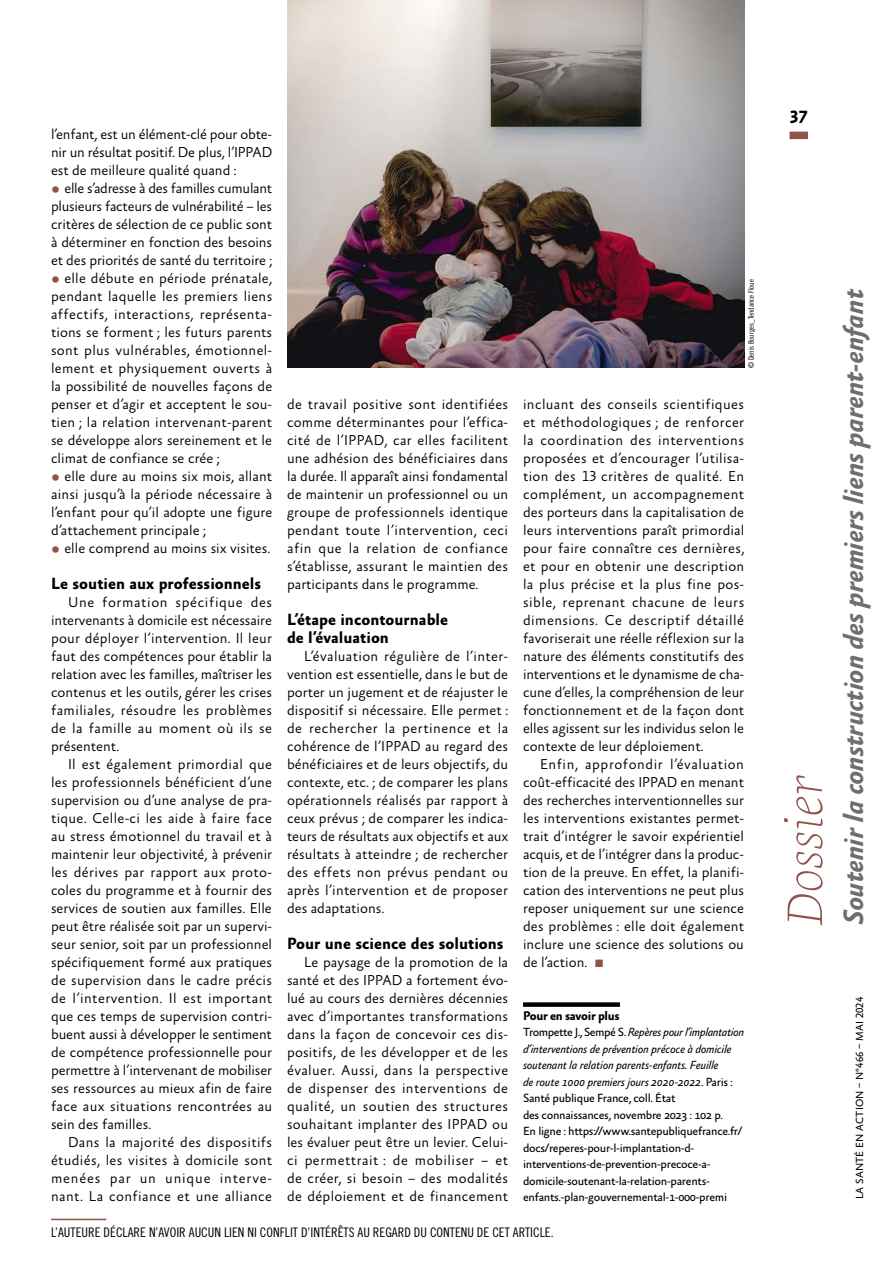
<style>
.page{position:relative;width:893px;height:1263px;background:#fff}
.page>*{position:absolute;margin:0;border:0;box-sizing:border-box;transform-origin:0 0}
.t1{font:italic 100 50.85px "Geneo Pro";letter-spacing:.01em;color:#91524b}
.t2{font:italic 700 28.5px "Absara Sans OT";letter-spacing:-.02em;color:#6e6e6e}
.t3{font:700 18px "Absara Sans OT";color:#000}
.INTER{font:700 16.5px/18px "Absara Sans OT";color:#000}
.TXT_BODY{font:300 14.55px/18px "Absara Sans OT";color:#000;text-align:justify}
.Note_du_bas{font:13.2px "Trade Gothic LT Std Cn 18";color:#000}
.TITRE{font:700 12.75px "Absara Sans OT";letter-spacing:-.025em;color:#000}
.TXT{font:12px/16.5px "Absara Sans OT";letter-spacing:-.025em;color:#000}
.t4{font:10.5px "Absara Sans OT";letter-spacing:.01em;color:#000}
.Credit_Photo{font:7.5px "Trade Gothic LT Std Cn 18";color:#000}
.s1{font-family:"Trade Gothic LT Std Cn 18";font-weight:400;font-size:18px;color:#91524b}
.s2{color:#91524b}
.s3{font-style:italic}
</style>
<div class="page">
<div style="left:523px;top:1002px;width:97px;height:5px;background:#000"></div>
<hr style="left:51px;top:1219px;width:55px;height:1px;background:#91524b">
<img style="left:287px;top:0;width:457px;height:368px">
<div style="left:790px;top:132px;width:18px;height:7px;background:#91524b"></div>
<p class="TXT_BODY" style="left:51px;top:126px;width:223px">l’enfant, est un élément-clé pour obte&shy;nir un résultat positif. De plus, l’IPPAD est de meilleure qualité quand :</p>
<p class="TXT_BODY" style="left:51px;top:180px;width:223px"><span class="s1">•</span> elle s’adresse à des familles cumulant plusieurs facteurs de vulnérabilité – les critères de sélection de ce public sont à déterminer en fonction des besoins et des priorités de santé du territoire ;</p>
<p class="TXT_BODY" style="left:51px;top:270px;width:223px"><span class="s1">•</span> elle débute en période prénatale, pendant laquelle les premiers liens affectifs, interactions, représenta&shy;tions se forment ; les futurs parents sont plus vulnérables, émotionnel&shy;lement et physiquement ouverts à la possibilité de nouvelles façons de penser et d’agir et acceptent le sou&shy;tien ; la relation intervenant-parent se développe alors sereinement et le climat de confiance se crée ;</p>
<p class="TXT_BODY" style="left:51px;top:468px;width:223px"><span class="s1">•</span> elle dure au moins six mois, allant ainsi jusqu’à la période nécessaire à l’enfant pour qu’il adopte une figure d’attachement principale ;</p>
<p class="TXT_BODY" style="left:51px;top:540px;width:221px"><span class="s1">•</span> elle comprend au moins six visites.</p>
<p class="INTER" style="left:51px;top:575px;width:212px">Le soutien aux professionnels</p>
<p class="TXT_BODY" style="left:51px;top:594px;width:223px;text-indent:17px">Une formation spécifique des intervenants à domicile est nécessaire pour déployer l’intervention. Il leur faut des compétences pour établir la relation avec les familles, maîtriser les contenus et les outils, gérer les crises familiales, résoudre les problèmes de la famille au moment où ils se présentent.</p>
<p class="TXT_BODY" style="left:51px;top:756px;width:223px;text-indent:17px">Il est également primordial que les professionnels bénéficient d’une supervision ou d’une analyse de pra&shy;tique. Celle-ci les aide à faire face au stress émotionnel du travail et à maintenir leur objectivité, à prévenir les dérives par rapport aux proto&shy;coles du programme et à fournir des services de soutien aux familles. Elle peut être réalisée soit par un supervi&shy;seur senior, soit par un professionnel spécifiquement formé aux pratiques de supervision dans le cadre précis de l’intervention. Il est important que ces temps de supervision contri&shy;buent aussi à développer le sentiment de compétence professionnelle pour permettre à l’intervenant de mobiliser ses ressources au mieux afin de faire face aux situations rencontrées au sein des familles.</p>
<p class="TXT_BODY" style="left:51px;top:1134px;width:223px;text-indent:17px">Dans la majorité des dispositifs étudiés, les visites à domicile sont menées par un unique interve&shy;nant. La confiance et une alliance</p>
<p class="Credit_Photo" style="left:747px;top:368px;width:90px;rotate:-90deg">© Denis Bourges_Tendance Floue</p>
<p class="TXT_BODY" style="left:287px;top:396px;width:223px">de travail positive sont identifiées comme déterminantes pour l’effica&shy;cité de l’IPPAD, car elles facilitent une adhésion des bénéficiaires dans la durée. Il apparaît ainsi fondamental de maintenir un professionnel ou un groupe de professionnels identique pendant toute l’intervention, ceci afin que la relation de confiance s’établisse, assurant le maintien des participants dans le programme.</p>
<p class="INTER" style="left:287px;top:611px;width:163px">L’étape incontournable de l’évaluation</p>
<p class="TXT_BODY" style="left:287px;top:648px;width:223px;text-indent:17px">L’évaluation régulière de l’inter&shy;vention est essentielle, dans le but de porter un jugement et de réajuster le dispositif si nécessaire. Elle permet : de rechercher la pertinence et la cohérence de l’IPPAD au regard des bénéficiaires et de leurs objectifs, du contexte, etc. ; de comparer les plans opérationnels réalisés par rapport à ceux prévus ; de comparer les indica&shy;teurs de résultats aux objectifs et aux résultats à atteindre ; de rechercher des effets non prévus pendant ou après l’intervention et de proposer des adaptations.</p>
<p class="INTER" style="left:287px;top:935px;width:218px">Pour une science des solutions</p>
<p class="TXT_BODY" style="left:287px;top:954px;width:223px;text-indent:17px">Le paysage de la promotion de la santé et des IPPAD a fortement évo&shy;lué au cours des dernières décennies avec d’importantes transformations dans la façon de concevoir ces dis&shy;positifs, de les développer et de les évaluer. Aussi, dans la perspective de dispenser des interventions de qualité, un soutien des structures souhaitant implanter des IPPAD ou les évaluer peut être un levier. Celui&shy;ci permettrait : de mobiliser – et de créer, si besoin – des modalités de déploiement et de financement</p>
<p class="TXT_BODY" style="left:523px;top:396px;width:223px">incluant des conseils scientifiques et méthodologiques ; de renforcer la coordination des interventions proposées et d’encourager l’utilisa&shy;tion des 13 critères de qualité. En complément, un accompagnement des porteurs dans la capitalisation de leurs interventions paraît primordial pour faire connaître ces dernières, et pour en obtenir une description la plus précise et la plus fine pos&shy;sible, reprenant chacune de leurs dimensions. Ce descriptif détaillé favoriserait une réelle réflexion sur la nature des éléments constitutifs des interventions et le dynamisme de cha&shy;cune d’elles, la compréhension de leur fonctionnement et de la façon dont elles agissent sur les individus selon le contexte de leur déploiement.</p>
<p class="TXT_BODY" style="left:523px;top:756px;width:223px;text-indent:17px">Enfin, approfondir l’évaluation coût-efficacité des IPPAD en menant des recherches interventionnelles sur les interventions existantes permet&shy;trait d’intégrer le savoir expérientiel acquis, et de l’intégrer dans la produc&shy;tion de la preuve. En effet, la planifi&shy;cation des interventions ne peut plus reposer uniquement sur une science des problèmes : elle doit également inclure une science des solutions ou de l’action. <span class="s2">■</span></p>
<p class="TITRE" style="left:523px;top:1008px;width:98px">Pour en savoir plus</p>
<p class="TXT" style="left:523px;top:1024px;width:223px">Trompette J., Sempé S. <span class="s3">Repères pour l’implantation d’interventions de prévention précoce à domicile soutenant la relation parents-enfants. Feuille<br>de route 1000 premiers jours 2020-2022</span>. Paris :<br>Santé publique France, coll. État<br>des connaissances, novembre 2023 : 102 p.<br>En ligne : https://www.santepubliquefrance.fr/ docs/reperes-pour-l-implantation-d&shy;interventions-de-prevention-precoce-a&shy;domicile-soutenant-la-relation-parents&shy;enfants.-plan-gouvernemental-1-000-premi</p>
<p class="Note_du_bas" style="left:51px;top:1224px;width:504px">L’AUTEURE DÉCLARE N’AVOIR AUCUN LIEN NI CONFLIT D’INTÉRÊTS AU REGARD DU CONTENU DE CET ARTICLE.</p>
<p class="t3" style="left:790px;top:107px;width:20px">37</p>
<h1 class="t1" style="left:765px;top:925px;width:152px;rotate:-90deg">Dossier</h1>
<h2 class="t2" style="left:838px;top:925px;width:637px;rotate:-90deg">Soutenir la construction des premiers liens parent-enfant</h2>
<p class="t4" style="left:854px;top:1199px;width:204px;rotate:-90deg">LA SANTÉ EN ACTION – Nº466 – Mai 2024</p>
</div>
